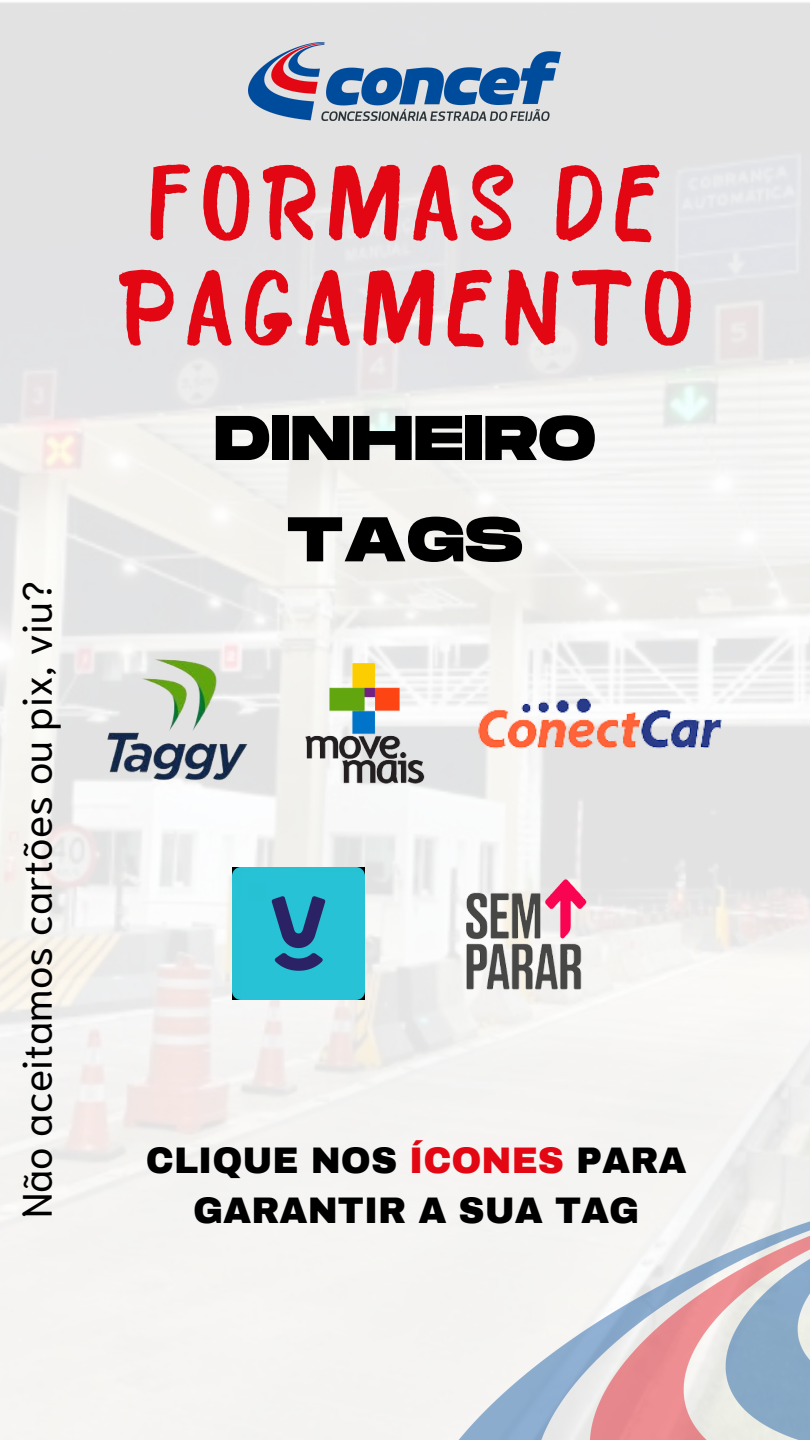
<style>
.page{position:relative;width:810px;height:1440px;background:#fff}
.page>*{position:absolute;margin:0;border:0;box-sizing:border-box;transform-origin:0 0}
.t1{font:103.4px/105px "Bosk";letter-spacing:.09em;color:#e30613;text-align:center}
.t2{font:800 63px "Monument Extended";letter-spacing:.02em;color:#000}
.t3{font:41px "Niramit";color:#000}
.t4{font:900 36.2px/50.2px "Archivo";color:#000;text-align:center}
.s1{color:#e30613}
</style>
<div class="page">
<img style="left:0;top:2px;width:810px;height:1438px">
<img style="left:249px;top:42px;width:312px;height:78px">
<img style="left:405px;top:1186px;width:405px;height:254px">
<img style="left:453px;top:868px;width:147px;height:133px">
<img style="left:232px;top:868px;width:132px;height:132px">
<img style="left:461px;top:659px;width:276px;height:128px">
<img style="left:283px;top:645px;width:162px;height:156px">
<img style="left:95px;top:639px;width:162px;height:162px">
<p class="t3" style="left:6px;top:1218px;width:638px;rotate:-90deg">Não aceitamos cartões ou pix, viu?</p>
<p class="t1" style="left:117px;top:162px;width:578px">FORMAS DE<br>PAGAMENTO</p>
<p class="t2" style="left:215px;top:403px;width:382px">DINHEIRO</p>
<p class="t2" style="left:287px;top:505px;width:237px">TAGS</p>
<p class="t4" style="left:146px;top:1135px;width:542px">CLIQUE NOS <span class="s1">ÍCONES</span> PARA<br>GARANTIR A SUA TAG</p>
</div>
